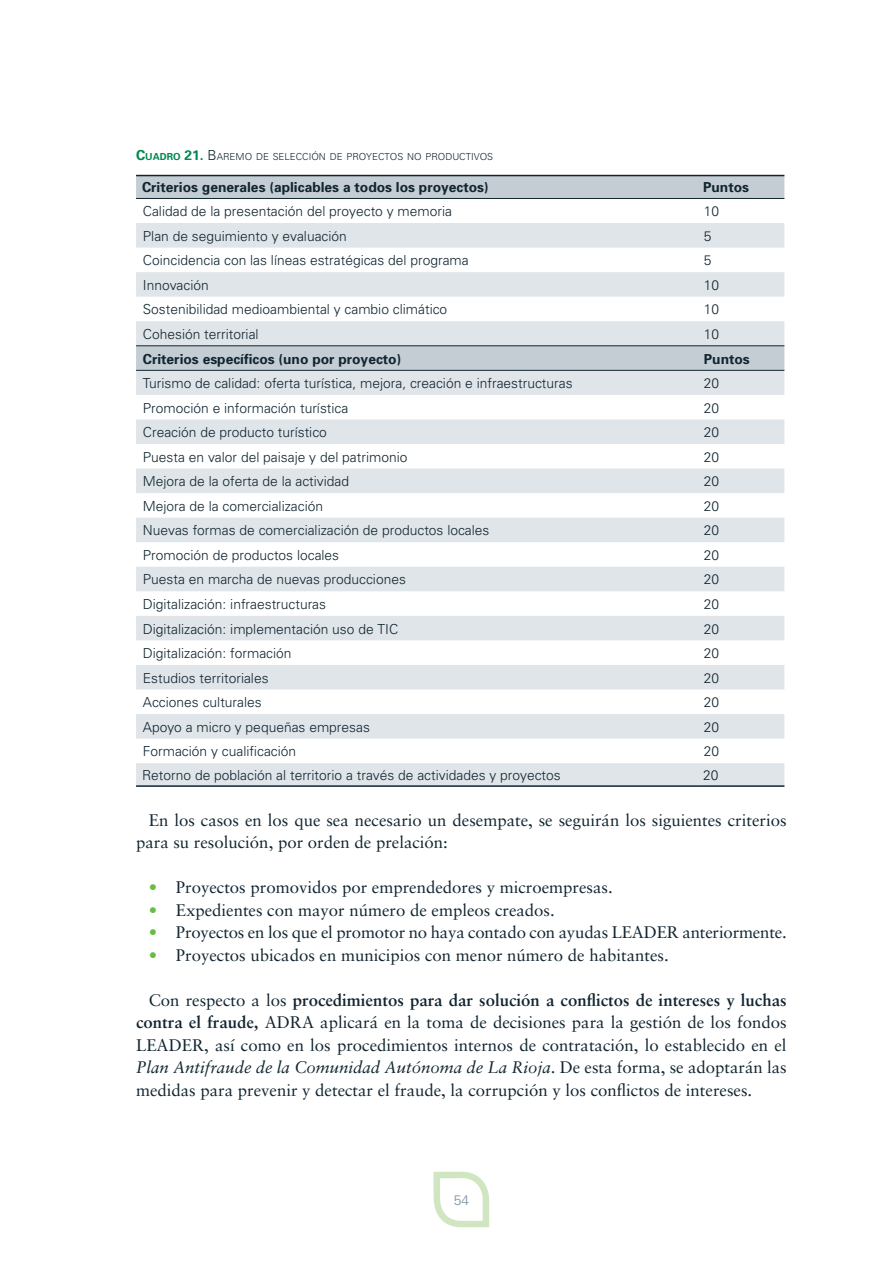
<style>
.page{position:relative;width:893px;height:1263px;background:#fff}
.page>*{position:absolute;margin:0;border:0;box-sizing:border-box;transform-origin:0 0}
.TEXTO_CORRIDO{font:16.8px/22.5px "Sabon";color:#112530}
.Tabla2{font:300 13.8px "Univers";color:#112530}
.Tabla2-2{font:700 13.8px "Univers";color:#112530}
.t1{font:300 13.8px "Univers";color:#7d8f9a}
.GRAFICO{font:300 9.6px "Univers";color:#112530}
.s1{font-weight:700;font-size:13.8px;color:#008852}
.s2{font-weight:700;color:#008852}
.s3{font-size:13.8px}
.s4{color:#68bc45}
.s5{font-weight:700}
.s6{font-style:italic}
</style>
<div class="page">
<svg style="left:434px;top:1172px;width:55px;height:55px"></svg>
<div style="left:136px;top:176px;width:648px;height:22px;background:#c4cdd4"></div>
<svg style="left:136px;top:223px;width:648px;height:562px;fill:#e0e5e9"></svg>
<hr style="left:136px;top:175px;width:561px;height:1px;background:#112530">
<hr style="left:697px;top:175px;width:87px;height:1px;background:#112530">
<hr style="left:136px;top:198px;width:561px;height:1px;background:#112530">
<hr style="left:697px;top:198px;width:87px;height:1px;background:#112530">
<hr style="left:136px;top:785px;width:561px;height:2px;background:#112530">
<hr style="left:697px;top:785px;width:87px;height:2px;background:#112530">
<hr style="left:136px;top:345px;width:561px;height:1px;background:#112530">
<hr style="left:697px;top:345px;width:87px;height:1px;background:#112530">
<hr style="left:136px;top:370px;width:561px;height:1px;background:#112530">
<hr style="left:697px;top:370px;width:87px;height:1px;background:#112530">
<p class="GRAFICO" style="left:136px;top:151px;width:359px"><span class="s1">C</span><span class="s2">UADRO</span> <span class="s1">21.</span> <span class="s3">B</span>AREMO DE SELECCIÓN DE PROYECTOS NO PRODUCTIVOS</p>
<p class="Tabla2-2" style="left:142px;top:179px;width:348px">Criterios generales (aplicables a todos los proyectos)</p>
<p class="Tabla2-2" style="left:703px;top:179px;width:47px">Puntos</p>
<p class="Tabla2" style="left:143px;top:203px;width:311px">Calidad de la presentación del proyecto y memoria</p>
<p class="Tabla2" style="left:704px;top:203px;width:17px">10</p>
<p class="Tabla2" style="left:143px;top:228px;width:206px">Plan de seguimiento y evaluación</p>
<p class="Tabla2" style="left:704px;top:228px;width:9px">5</p>
<p class="Tabla2" style="left:143px;top:252px;width:327px">Coincidencia con las líneas estratégicas del programa</p>
<p class="Tabla2" style="left:704px;top:252px;width:9px">5</p>
<p class="Tabla2" style="left:143px;top:277px;width:67px">Innovación</p>
<p class="Tabla2" style="left:704px;top:277px;width:17px">10</p>
<p class="Tabla2" style="left:143px;top:301px;width:306px">Sostenibilidad medioambiental y cambio climático</p>
<p class="Tabla2" style="left:704px;top:301px;width:17px">10</p>
<p class="Tabla2" style="left:143px;top:326px;width:117px">Cohesión territorial</p>
<p class="Tabla2" style="left:704px;top:326px;width:17px">10</p>
<p class="Tabla2-2" style="left:143px;top:350px;width:260px">Criterios específicos (uno por proyecto)</p>
<p class="Tabla2-2" style="left:704px;top:350px;width:47px">Puntos</p>
<p class="Tabla2" style="left:143px;top:375px;width:431px">Turismo de calidad: oferta turística, mejora, creación e infraestructuras</p>
<p class="Tabla2" style="left:704px;top:375px;width:17px">20</p>
<p class="Tabla2" style="left:143px;top:399px;width:207px">Promoción e información turística</p>
<p class="Tabla2" style="left:704px;top:399px;width:17px">20</p>
<p class="Tabla2" style="left:143px;top:424px;width:186px">Creación de producto turístico</p>
<p class="Tabla2" style="left:704px;top:424px;width:17px">20</p>
<p class="Tabla2" style="left:143px;top:448px;width:266px">Puesta en valor del paisaje y del patrimonio</p>
<p class="Tabla2" style="left:704px;top:448px;width:17px">20</p>
<p class="Tabla2" style="left:143px;top:473px;width:208px">Mejora de la oferta de la actividad</p>
<p class="Tabla2" style="left:704px;top:473px;width:17px">20</p>
<p class="Tabla2" style="left:143px;top:498px;width:182px">Mejora de la comercialización</p>
<p class="Tabla2" style="left:704px;top:498px;width:17px">20</p>
<p class="Tabla2" style="left:143px;top:522px;width:348px">Nuevas formas de comercialización de productos locales</p>
<p class="Tabla2" style="left:704px;top:522px;width:17px">20</p>
<p class="Tabla2" style="left:143px;top:547px;width:198px">Promoción de productos locales</p>
<p class="Tabla2" style="left:704px;top:547px;width:17px">20</p>
<p class="Tabla2" style="left:143px;top:571px;width:265px">Puesta en marcha de nuevas producciones</p>
<p class="Tabla2" style="left:704px;top:571px;width:17px">20</p>
<p class="Tabla2" style="left:143px;top:596px;width:185px">Digitalización: infraestructuras</p>
<p class="Tabla2" style="left:704px;top:596px;width:17px">20</p>
<p class="Tabla2" style="left:143px;top:620px;width:257px">Digitalización: implementación uso de TIC</p>
<p class="Tabla2" style="left:704px;top:620px;width:17px">20</p>
<p class="Tabla2" style="left:143px;top:645px;width:150px">Digitalización: formación</p>
<p class="Tabla2" style="left:704px;top:645px;width:17px">20</p>
<p class="Tabla2" style="left:143px;top:669px;width:127px">Estudios territoriales</p>
<p class="Tabla2" style="left:704px;top:669px;width:17px">20</p>
<p class="Tabla2" style="left:143px;top:694px;width:120px">Acciones culturales</p>
<p class="Tabla2" style="left:704px;top:694px;width:17px">20</p>
<p class="Tabla2" style="left:143px;top:719px;width:229px">Apoyo a micro y pequeñas empresas</p>
<p class="Tabla2" style="left:704px;top:719px;width:17px">20</p>
<p class="Tabla2" style="left:143px;top:743px;width:155px">Formación y cualificación</p>
<p class="Tabla2" style="left:704px;top:743px;width:17px">20</p>
<p class="Tabla2" style="left:142px;top:767px;width:420px">Retorno de población al territorio a través de actividades y proyectos</p>
<p class="Tabla2" style="left:703px;top:767px;width:17px">20</p>
<p class="TEXTO_CORRIDO" style="left:136px;top:808px;width:652px;text-indent:13px">En los casos en los que sea necesario un desempate, se seguirán los siguientes criterios para su resolución, por orden de prelación:</p>
<p class="TEXTO_CORRIDO" style="left:149px;top:876px;width:465px"><span class="s4">•</span> Proyectos promovidos por emprendedores y microempresas.</p>
<p class="TEXTO_CORRIDO" style="left:149px;top:898px;width:407px"><span class="s4">•</span> Expedientes con mayor número de empleos creados.</p>
<p class="TEXTO_CORRIDO" style="left:149px;top:921px;width:639px"><span class="s4">•</span> Proyectos en los que el promotor no haya contado con ayudas LEADER anteriormente.</p>
<p class="TEXTO_CORRIDO" style="left:149px;top:943px;width:521px"><span class="s4">•</span> Proyectos ubicados en municipios con menor número de habitantes.</p>
<p class="TEXTO_CORRIDO" style="left:136px;top:988px;width:652px;text-align:justify;text-indent:13px">Con respecto a los <span class="s5">procedimientos para dar solución a conflictos de intereses y luchas contra el fraude,</span> ADRA aplicará en la toma de decisiones para la gestión de los fondos LEADER, así como en los procedimientos internos de contratación, lo establecido en el <span class="s6">Plan Antifraude de la Comunidad Autónoma de La Rioja</span>. De esta forma, se adoptarán las medidas para prevenir y detectar el fraude, la corrupción y los conflictos de intereses.</p>
<p class="t1" style="left:454px;top:1191px;width:17px">54</p>
</div>
